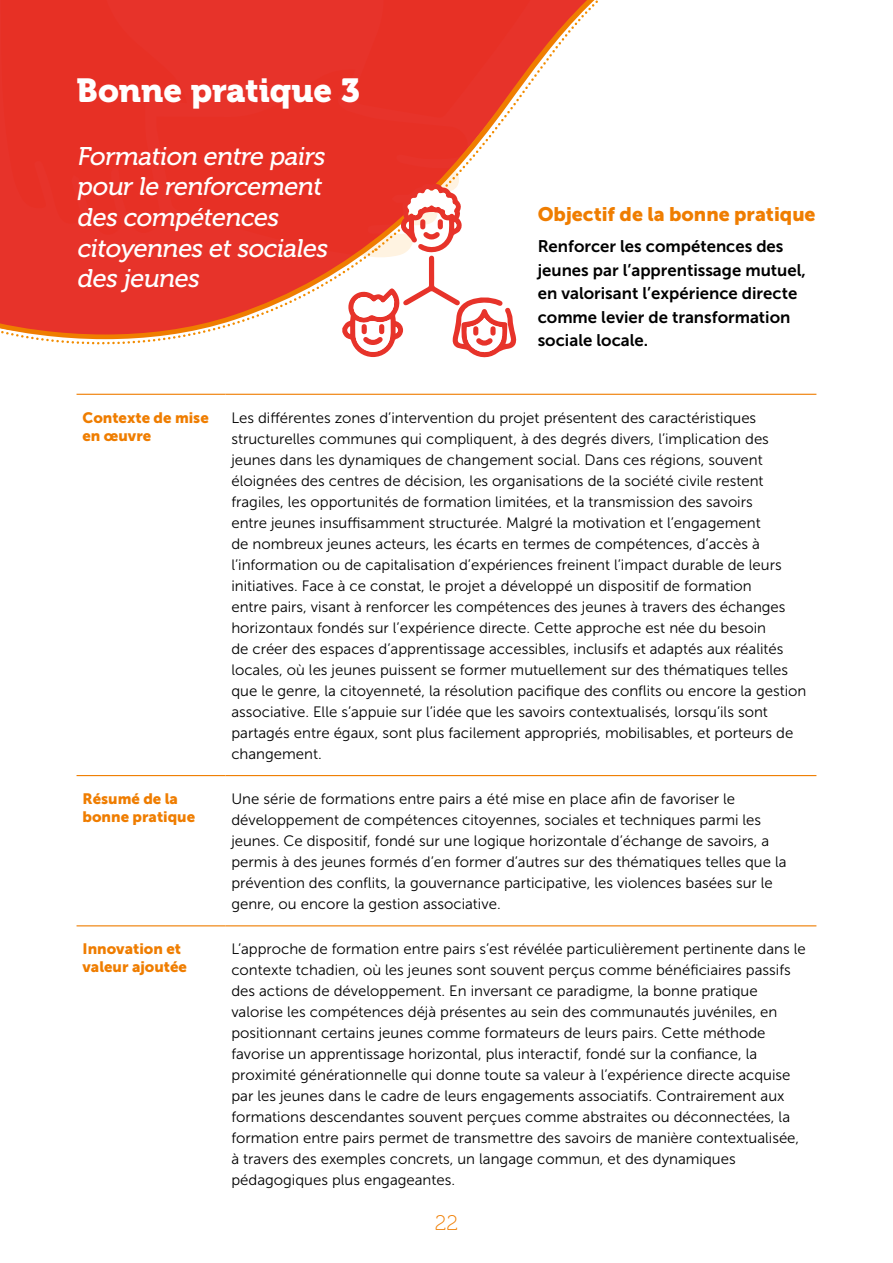
<style>
.page{position:relative;width:893px;height:1263px;background:#fff}
.page>*{position:absolute;margin:0;border:0;box-sizing:border-box;transform-origin:0 0}
.t1{font:33.15px "Museo 900";color:#fff}
.t2{font:italic 25.5px/30.6px "Museo 500";color:#fff}
.t3{font:21px "Museo 100";color:#ef7d00}
.t4{font:19.5px "Museo Sans 900";color:#ef7d00}
.t5{font:16.8px/23.5px "Museo Sans 700";color:#000}
.t6{font:15px/21px "Museo Sans 300";color:#000}
.t7{font:15px/18px "Museo Sans 900";color:#ef7d00}
</style>
<div class="page">
<div style="left:0;top:0;width:376px;height:248px;background:#e73025"></div>
<svg style="left:0;top:248px;width:342px;height:97px"></svg>
<svg style="left:376px;top:0;width:222px;height:183px"></svg>
<hr style="left:77px;top:394px;width:148px;height:1px;background:#ef7d00">
<hr style="left:225px;top:394px;width:591px;height:1px;background:#ef7d00">
<hr style="left:77px;top:775px;width:148px;height:1px;background:#ef7d00">
<hr style="left:225px;top:775px;width:591px;height:1px;background:#ef7d00">
<hr style="left:77px;top:925px;width:148px;height:1px;background:#ef7d00">
<hr style="left:225px;top:925px;width:591px;height:1px;background:#ef7d00">
<svg style="left:342px;top:183px;width:175px;height:175px"></svg>
<h1 class="t1" style="left:77px;top:71px;width:285px">Bonne pratique 3</h1>
<h2 class="t2" style="left:77px;top:141px;width:257px">Formation entre pairs pourle renforcement des compétences citoyennes etsociales des jeunes</h2>
<h3 class="t4" style="left:538px;top:203px;width:279px">Objectif de la bonne pratique</h3>
<p class="t5" style="left:538px;top:234px;width:270px">Renforcer les compétences des jeunes par l’apprentissage mutuel, en valorisant l’expérience directe comme levier de transformation sociale locale.</p>
<p class="t7" style="left:83px;top:408px;width:128px">Contexte de mise en œuvre</p>
<p class="t6" style="left:231px;top:407px;width:577px">Les différentes zones d’intervention du projet présentent des caractéristiques structurelles communes qui compliquent, à des degrés divers, l’implication des jeunes dans les dynamiques de changement social. Dans ces régions, souvent éloignées des centres de décision, les organisations de la société civile restent fragiles, les opportunités de formation limitées, et la transmission des savoirs<br>entre jeunes insuffisamment structurée. Malgré la motivation et l’engagement<br>de nombreux jeunes acteurs, les écarts en termes de compétences, d’accès à l’information ou de capitalisation d’expériences freinent l’impact durable de leurs initiatives. Face à ce constat, le projet a développé un dispositif de formation<br>entre pairs, visant à renforcer les compétences des jeunes à travers des échanges horizontaux fondés sur l’expérience directe. Cette approche est née du besoin<br>de créer des espaces d’apprentissage accessibles, inclusifs et adaptés aux réalités locales, où les jeunes puissent se former mutuellement sur des thématiques telles que le genre, la citoyenneté, la résolution pacifique des conflits ou encore la gestion associative. Elle s’appuie sur l’idée que les savoirs contextualisés, lorsqu’ils sont partagés entre égaux, sont plus facilement appropriés, mobilisables, et porteurs de changement.</p>
<p class="t7" style="left:83px;top:789px;width:114px">Résumé de la bonne pratique</p>
<p class="t6" style="left:231px;top:788px;width:557px">Une série de formations entre pairs a été mise en place afin de favoriser le développement de compétences citoyennes, sociales et techniques parmi les jeunes. Ce dispositif, fondé sur une logique horizontale d’échange de savoirs, a permis à des jeunes formés d’en former d’autres sur des thématiques telles que la prévention des conflits, la gouvernance participative, les violences basées sur le genre, ou encore la gestion associative.</p>
<p class="t7" style="left:83px;top:940px;width:106px">Innovation et valeur ajoutée</p>
<p class="t6" style="left:231px;top:938px;width:576px">L’approche de formation entre pairs s’est révélée particulièrement pertinente dans le contexte tchadien, où les jeunes sont souvent perçus comme bénéficiaires passifs des actions de développement. En inversant ce paradigme, la bonne pratique valorise les compétences déjà présentes au sein des communautés juvéniles, en positionnant certains jeunes comme formateurs de leurs pairs. Cette méthode favorise un apprentissage horizontal, plus interactif, fondé sur la confiance, la proximité générationnelle qui donne toute sa valeur à l’expérience directe acquise par les jeunes dans le cadre de leurs engagements associatifs. Contrairement aux formations descendantes souvent perçues comme abstraites ou déconnectées, la formation entre pairs permet de transmettre des savoirs de manière contextualisée, à travers des exemples concrets, un langage commun, et des dynamiques pédagogiques plus engageantes.</p>
<h3 class="t3" style="left:435px;top:1211px;width:25px">22</h3>
</div>
